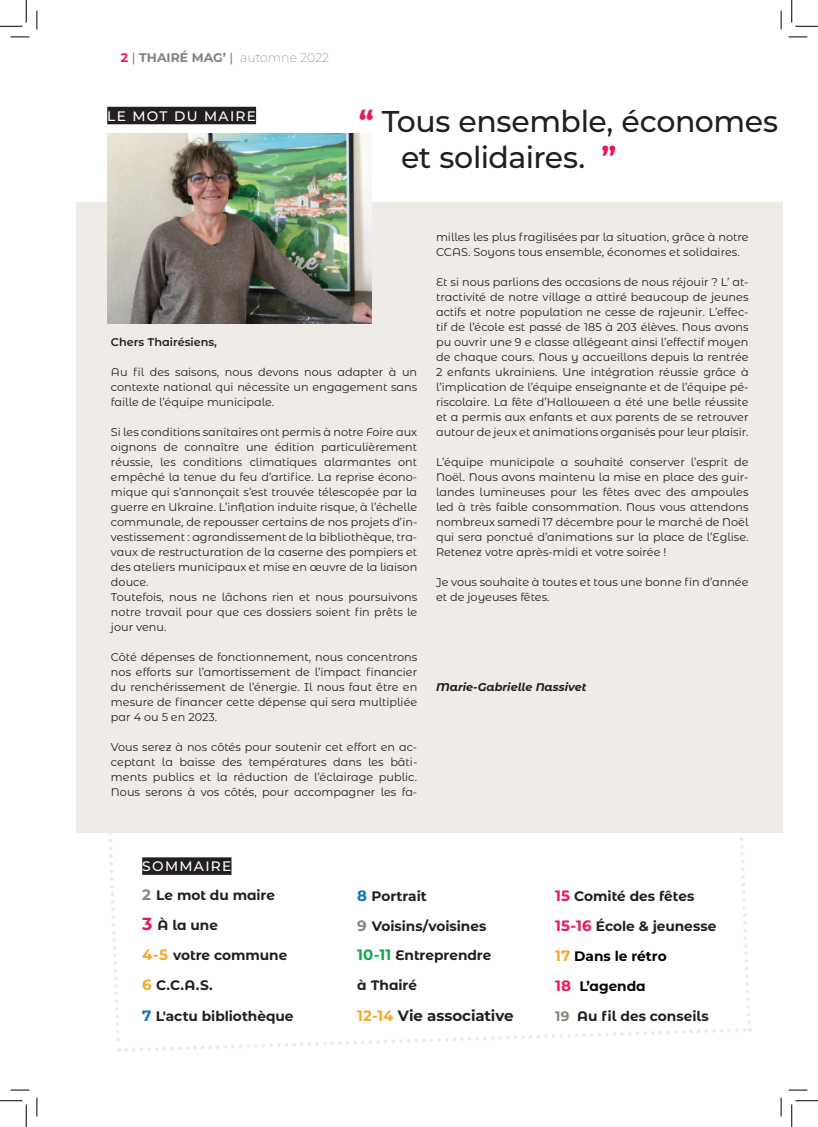
<style>
.page{position:relative;width:818px;height:1127px;background:#fff}
.page>*{position:absolute;margin:0;border:0;box-sizing:border-box;transform-origin:0 0}
.t1{font:500 30px/36px "Montserrat";letter-spacing:-.015em;color:#231f20}
.t2{font:700 15px "Montserrat";letter-spacing:-.005em;color:#231f20}
.t3{font:700 13.75px/30px "Montserrat Alternates";letter-spacing:-.005em;color:#231f20}
.t4{font:700 13.75px/30px "Montserrat";letter-spacing:-.005em;color:#231f20}
.t5{font:500 13.75px "Montserrat";letter-spacing:.1em;color:#fff}
.t6{font:200 12.5px "Montserrat";color:#808285}
.t7{font:11.25px/15px "Montserrat Alternates";color:#231f20;text-align:justify}
.t8{font:italic 700 11.25px "Montserrat Alternates";color:#231f20}
.t9{font:600 11.25px "Montserrat Alternates";color:#231f20}
.s1{font-weight:700;color:#eb1856}
.s2{font-weight:500}
.s3{font-weight:700}
.s4{font-weight:700;color:#efece8}
.s5{font-weight:700;color:#e91956}
.s6{font-size:15px;color:#88877c}
.s7{font-size:17.5px;color:#e91956}
.s8{font-size:15px;color:#f7a92b}
.s9{font-size:15px;color:#0c76bd}
.s10{font-size:15px;color:#87867b}
.s11{font-size:15px;color:#15a64f}
.s12{font-family:"Montserrat Alternates";color:#f7a92b}
.s13{font-family:"Montserrat";font-size:15px;color:#eb1856}
.s14{font-size:15px;color:#eb1856}
.s15{color:#000}
.s16{color:#87867b}
</style>
<div class="page">
<div style="left:76px;top:202px;width:706px;height:630px;background:#efece8"></div>
<img style="left:107px;top:133px;width:264px;height:191px">
<svg style="left:104px;top:832px;width:649px;height:220px"></svg>
<div style="left:142px;top:857px;width:89px;height:17px;background:#231f20"></div>
<div style="left:107px;top:107px;width:149px;height:17px;background:#231f20"></div>
<svg style="left:11px;top:36px;width:18px;height:2px"></svg>
<svg style="left:788px;top:36px;width:19px;height:2px"></svg>
<svg style="left:11px;top:1089px;width:18px;height:1px"></svg>
<svg style="left:788px;top:1089px;width:19px;height:1px"></svg>
<svg style="left:36px;top:11px;width:2px;height:18px"></svg>
<svg style="left:36px;top:1097px;width:2px;height:18px"></svg>
<svg style="left:780px;top:11px;width:2px;height:18px"></svg>
<svg style="left:780px;top:1097px;width:2px;height:18px"></svg>
<svg style="left:0;top:0;width:27px;height:27px"></svg>
<svg style="left:0;top:1100px;width:27px;height:26px"></svg>
<svg style="left:791px;top:0;width:27px;height:27px"></svg>
<svg style="left:791px;top:1100px;width:27px;height:26px"></svg>
<p class="t6" style="left:121px;top:50px;width:210px"><span class="s1">2</span> <span class="s2">|</span> <span class="s3">THAIRÉ MAG’</span> <span class="s2">|</span> automne 2022</p>
<p class="t5" style="left:107px;top:106px;width:150px">LE MOT DU MAIRE</p>
<h1 class="t1" style="left:401px;top:102px;width:379px;text-indent:-42px"><span class="s4">“</span> Tous ensemble, économes et solidaires. <span class="s5">”</span></h1>
<p class="t9" style="left:111px;top:333px;width:108px">Chers Thairésiens,</p>
<p class="t7" style="left:111px;top:364px;width:308px">Au fil des saisons, nous devons nous adapter à un contexte national qui nécessite un engagement sans faille de l’équipe municipale.</p>
<p class="t7" style="left:111px;top:424px;width:308px;text-align:left">Si les conditions sanitaires ont permis à notre Foire aux oignons de connaître une édition particulièrement réussie, les conditions climatiques alarmantes ont empêché la tenue du feu d’artifice. La reprise écono&shy;mique qui s’annonçait s’est trouvée télescopée par la guerre en Ukraine. L’inflation induite risque, à l’échelle communale, de repousser certains de nos projets d’in&shy;vestissement : agrandissement de la bibliothèque, tra&shy;vaux de restructuration de la caserne des pompiers et des ateliers municipaux et mise en œuvre de la liaison douce.<br>Toutefois, nous ne lâchons rien et nous poursuivons notre travail pour que ces dossiers soient fin prêts le jour venu.</p>
<p class="t7" style="left:111px;top:649px;width:308px">Côté dépenses de fonctionnement, nous concentrons nos efforts sur l’amortissement de l’impact financier du renchérissement de l’énergie. Il nous faut être en mesure de financer cette dépense qui sera multipliée par 4 ou 5 en 2023.</p>
<p class="t7" style="left:111px;top:738px;width:308px">Vous serez à nos côtés pour soutenir cet effort en ac&shy;ceptant la baisse des températures dans les bâti&shy;ments publics et la réduction de l’éclairage public.<br>Nous serons à vos côtés, pour accompagner les fa-</p>
<p class="t7" style="left:436px;top:228px;width:314px">milles les plus fragilisées par la situation, grâce à notre<br>CCAS. Soyons tous ensemble, économes et solidaires.</p>
<p class="t7" style="left:436px;top:273px;width:314px">Et si nous parlions des occasions de nous réjouir ? L’ at&shy;tractivité de notre village a attiré beaucoup de jeunes actifs et notre population ne cesse de rajeunir. L’effec&shy;tif de l’école est passé de 185 à 203 élèves. Nous avons pu ouvrir une 9 e classe allégeant ainsi l’effectif moyen de chaque cours. Nous y accueillons depuis la rentrée 2 enfants ukrainiens. Une intégration réussie grâce à l’implication de l’équipe enseignante et de l’équipe pé&shy;riscolaire. La fête d’Halloween a été une belle réussite et a permis aux enfants et aux parents de se retrouver autour de jeux et animations organisés pour leur plaisir.</p>
<p class="t7" style="left:436px;top:453px;width:314px">L’équipe municipale a souhaité conserver l’esprit de Noël. Nous avons maintenu la mise en place des guir&shy;landes lumineuses pour les fêtes avec des ampoules led à très faible consommation. Nous vous attendons nombreux samedi 17 décembre pour le marché de Noël qui sera ponctué d’animations sur la place de l’Eglise.<br>Retenez votre après-midi et votre soirée !</p>
<p class="t7" style="left:436px;top:573px;width:314px">Je vous souhaite à toutes et tous une bonne fin d’année et de joyeuses fêtes.</p>
<p class="t8" style="left:436px;top:678px;width:152px">Marie-Gabrielle Nassivet</p>
<p class="t5" style="left:142px;top:856px;width:91px">SOMMAIRE</p>
<p class="t3" style="left:142px;top:878px;width:147px"><span class="s6">2</span> Le mot du maire<br><span class="s7">3</span> À la une<br><span class="s8">4-5</span> votre commune<br><span class="s8">6</span> C.C.A.S.</p>
<p class="t4" style="left:142px;top:1000px;width:153px"><span class="s9">7</span> L'actu bibliothèque</p>
<p class="t4" style="left:357px;top:880px;width:71px"><span class="s9">8</span> Portrait</p>
<p class="t3" style="left:357px;top:910px;width:136px;line-height:28.8px"><span class="s10">9</span> Voisins/voisines<br><span class="s11">10-11</span> Entreprendre</p>
<p class="t3" style="left:357px;top:969px;width:61px">à Thairé</p>
<h2 class="t2" style="left:357px;top:1004px;width:158px"><span class="s12">12-14</span> Vie associative</h2>
<p class="t3" style="left:555px;top:880px;width:141px"><span class="s13">15</span> Comité des fêtes</p>
<p class="t4" style="left:555px;top:910px;width:163px"><span class="s14">15-16</span> École &amp; jeunesse<br><span class="s8">17</span> <span class="s15">Dans le rétro</span></p>
<p class="t3" style="left:555px;top:970px;width:155px"><span class="s14">18</span> <span class="s15">L’agenda<br></span><span class="s16">19</span> Au fil des conseils</p>
</div>
